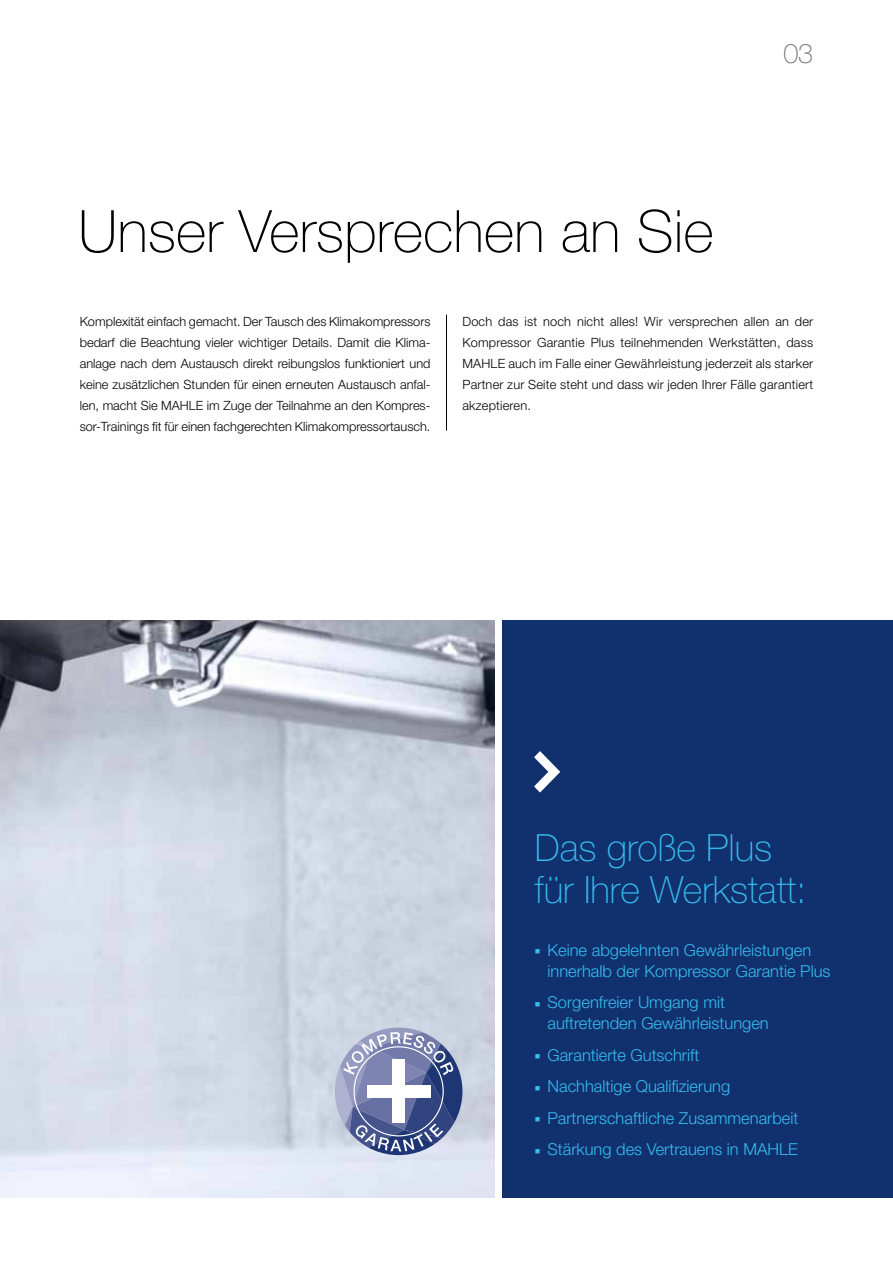
<style>
.page{position:relative;width:893px;height:1263px;background:#fff}
.page>*{position:absolute;margin:0;border:0;box-sizing:border-box;transform-origin:0 0}
.t1{font:100 58.5px "Helvetica Neue LT Std";color:#000}
.t2{font:100 37.5px/42px "Helvetica Neue LT Std";color:#36bcee}
.t3{font:100 27px "Helvetica Neue LT Std";color:#706f6f}
.t4{font:300 16.5px/21px "Helvetica Neue LT Std";color:#36bcee}
.t5{font:300 12.75px/21px "Helvetica Neue LT Std";color:#000;text-align:justify}
</style>
<div class="page">
<hr style="left:446px;top:315px;width:1px;height:116px;background:#000">
<img style="left:0;top:620px;width:494px;height:577px">
<div style="left:503px;top:620px;width:390px;height:577px;background:#11306e"></div>
<svg style="left:534px;top:751px;width:26px;height:41px"></svg>
<svg style="left:335px;top:1027px;width:127px;height:128px;background:#909abc"></svg>
<h1 class="t1" style="left:78px;top:198px;width:637px">Unser Versprechen an Sie</h1>
<h3 class="t3" style="left:783px;top:38px;width:31px">03</h3>
<p class="t5" style="left:80px;top:310px;width:352px">Komplexität einfach gemacht. Der Tausch des Klimakompressors bedarf die Beachtung vieler wichtiger Details. Damit die Klima&shy;anlage nach dem Austausch direkt reibungslos funktioniert und keine zusätzlichen Stunden für einen erneuten Austausch anfal&shy;len, macht Sie MAHLE im Zuge der Teilnahme an den Kompres&shy;sor-Trainings fit für einen fachgerechten Klimakompressortausch.</p>
<p class="t5" style="left:462px;top:310px;width:352px">Doch das ist noch nicht alles! Wir versprechen allen an der Kompressor Garantie Plus teilnehmenden Werkstätten, dass MAHLE auch im Falle einer Gewährleistung jederzeit als starker Partner zur Seite steht und dass wir jeden Ihrer Fälle garantiert akzeptieren.</p>
<h2 class="t2" style="left:535px;top:827px;width:273px">Das große Plus für Ihre Werkstatt:</h2>
<p class="t4" style="left:547px;top:939px;width:285px;text-indent:-13px">■ Keine abgelehnten Gewährleistungen innerhalb der Kompressor Garantie Plus</p>
<p class="t4" style="left:547px;top:991px;width:223px;text-indent:-13px">■ Sorgenfreier Umgang mit auftretenden Gewährleistungen</p>
<p class="t4" style="left:535px;top:1044px;width:166px">■ Garantierte Gutschrift</p>
<p class="t4" style="left:535px;top:1075px;width:197px">■ Nachhaltige Qualifizierung</p>
<p class="t4" style="left:535px;top:1107px;width:265px">■ Partnerschaftliche Zusammenarbeit</p>
<p class="t4" style="left:535px;top:1138px;width:265px">■ Stärkung des Vertrauens in MAHLE</p>
</div>
